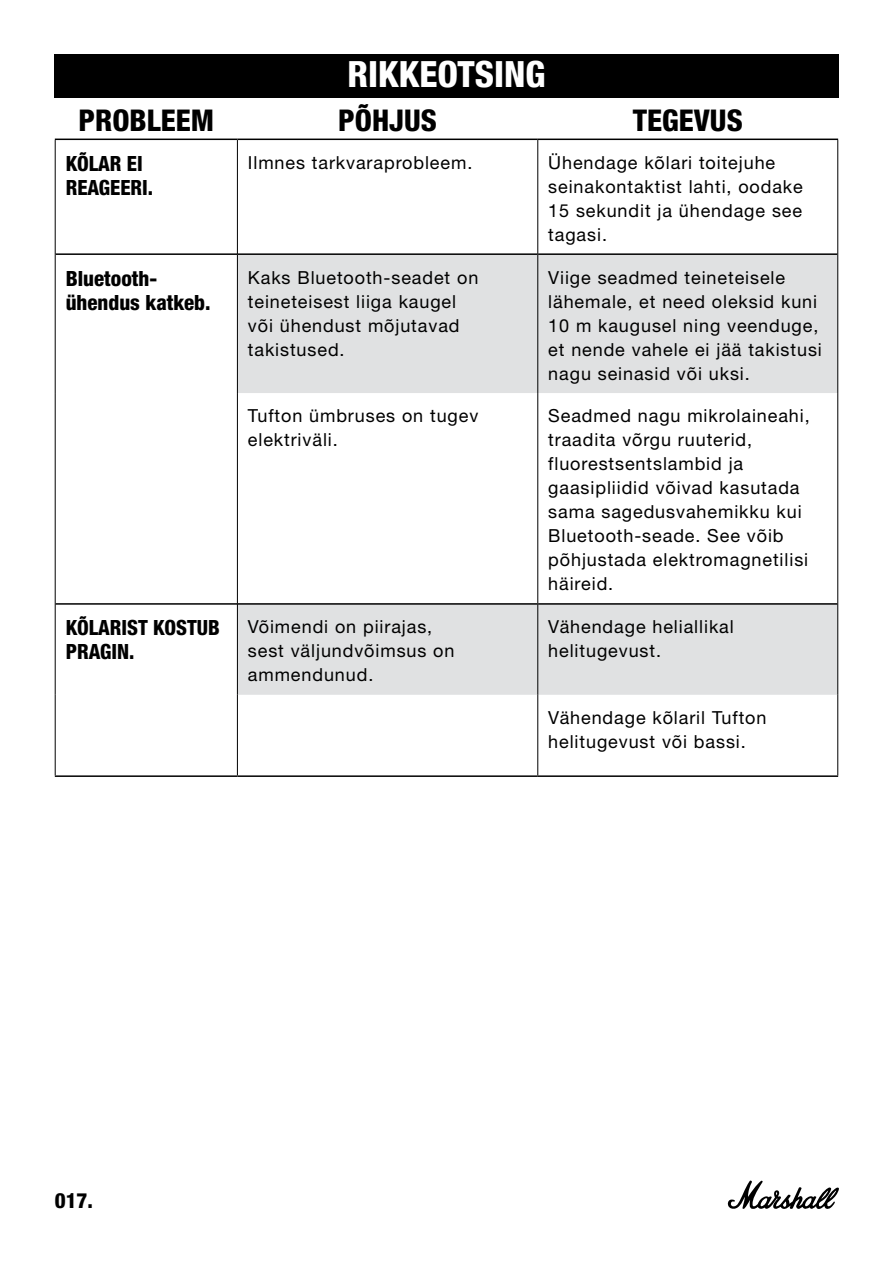
<style>
.page{position:relative;width:893px;height:1263px;background:#fff}
.page>*{position:absolute;margin:0;border:0;box-sizing:border-box;transform-origin:0 0}
.t1{font:800 condensed 36px "Helvetica Neue LT Com";color:#fff}
.t2{font:800 condensed 30px "Helvetica Neue LT Std";color:#000}
.t3{font:800 condensed 21px/24px "Helvetica Neue LT Std";color:#000}
.t4{font:18px/24px "Helvetica Neue LT Std";letter-spacing:.05em;color:#000}
</style>
<div class="page">
<div style="left:54px;top:54px;width:785px;height:44px;background:#000"></div>
<svg style="left:727px;top:1180px;width:112px;height:29px"></svg>
<svg style="left:238px;top:255px;width:599px;height:440px;fill:#e0e1e2"></svg>
<hr style="left:56px;top:253px;width:181px;height:2px;background:#000">
<hr style="left:56px;top:603px;width:181px;height:2px;background:#000">
<hr style="left:55px;top:775px;width:182px;height:2px;background:#000">
<hr style="left:55px;top:139px;width:182px;height:1px;background:#000">
<hr style="left:237px;top:139px;width:301px;height:1px;background:#000">
<hr style="left:538px;top:139px;width:300px;height:1px;background:#000">
<hr style="left:238px;top:253px;width:299px;height:2px;background:#000">
<hr style="left:538px;top:253px;width:299px;height:2px;background:#000">
<hr style="left:238px;top:603px;width:299px;height:2px;background:#000">
<hr style="left:538px;top:603px;width:299px;height:2px;background:#000">
<hr style="left:237px;top:775px;width:301px;height:2px;background:#000">
<hr style="left:538px;top:775px;width:300px;height:2px;background:#000">
<hr style="left:55px;top:140px;width:1px;height:114px;background:#000">
<hr style="left:55px;top:254px;width:1px;height:139px;background:#000">
<hr style="left:55px;top:393px;width:1px;height:211px;background:#000">
<hr style="left:55px;top:604px;width:1px;height:91px;background:#000">
<hr style="left:55px;top:695px;width:1px;height:80px;background:#000">
<hr style="left:237px;top:140px;width:1px;height:114px;background:#000">
<hr style="left:537px;top:140px;width:1px;height:114px;background:#000">
<hr style="left:837px;top:140px;width:1px;height:114px;background:#000">
<hr style="left:237px;top:254px;width:1px;height:139px;background:#000">
<hr style="left:537px;top:254px;width:1px;height:139px;background:#000">
<hr style="left:837px;top:254px;width:1px;height:139px;background:#000">
<hr style="left:237px;top:393px;width:1px;height:211px;background:#000">
<hr style="left:537px;top:393px;width:1px;height:211px;background:#000">
<hr style="left:837px;top:393px;width:1px;height:211px;background:#000">
<hr style="left:237px;top:604px;width:1px;height:91px;background:#000">
<hr style="left:537px;top:604px;width:1px;height:91px;background:#000">
<hr style="left:837px;top:604px;width:1px;height:91px;background:#000">
<hr style="left:237px;top:695px;width:1px;height:80px;background:#000">
<hr style="left:537px;top:695px;width:1px;height:80px;background:#000">
<hr style="left:837px;top:695px;width:1px;height:80px;background:#000">
<h1 class="t1" style="left:347px;top:52px;width:199px">RIKKEOTSING</h1>
<h2 class="t2" style="left:79px;top:102px;width:137px">PROBLEEM</h2>
<h2 class="t2" style="left:338px;top:102px;width:100px">PÕHJUS</h2>
<h2 class="t2" style="left:633px;top:102px;width:111px">TEGEVUS</h2>
<p class="t3" style="left:66px;top:151px;width:89px">KÕLAR EI<br>REAGEERI.</p>
<p class="t4" style="left:248px;top:150px;width:226px">Ilmnes tarkvaraprobleem.</p>
<p class="t4" style="left:548px;top:150px;width:256px">Ühendage kõlari toitejuhe seinakontaktist lahti, oodake<br>15 sekundit ja ühendage see tagasi.</p>
<p class="t3" style="left:66px;top:266px;width:146px">Bluetooth&shy;ühendus katkeb.</p>
<p class="t4" style="left:248px;top:265px;width:232px">Kaks Bluetooth-seadet on teineteisest liiga kaugel või ühendust mõjutavad takistused.</p>
<p class="t4" style="left:548px;top:265px;width:275px">Viige seadmed teineteisele lähemale, et need oleksid kuni<br>10 m kaugusel ning veenduge, et nende vahele ei jää takistusi nagu seinasid või uksi.</p>
<p class="t4" style="left:248px;top:404px;width:232px">Tufton ümbruses on tugev elektriväli.</p>
<p class="t4" style="left:548px;top:404px;width:263px">Seadmed nagu mikrolaineahi, traadita võrgu ruuterid, fluorestsentslambid ja gaasipliidid võivad kasutada sama sagedusvahemikku kui<br>Bluetooth-seade. See võib põhjustada elektromagnetilisi häireid.</p>
<p class="t3" style="left:66px;top:616px;width:156px">KÕLARIST KOSTUB<br>PRAGIN.</p>
<p class="t4" style="left:248px;top:615px;width:208px">Võimendi on piirajas, sest väljundvõimsus on ammendunud.</p>
<p class="t4" style="left:548px;top:615px;width:187px">Vähendage heliallikal helitugevust.</p>
<p class="t4" style="left:548px;top:705px;width:220px">Vähendage kõlaril Tufton helitugevust või bassi.</p>
<p class="t3" style="left:55px;top:1188px;width:40px">017.</p>
</div>
